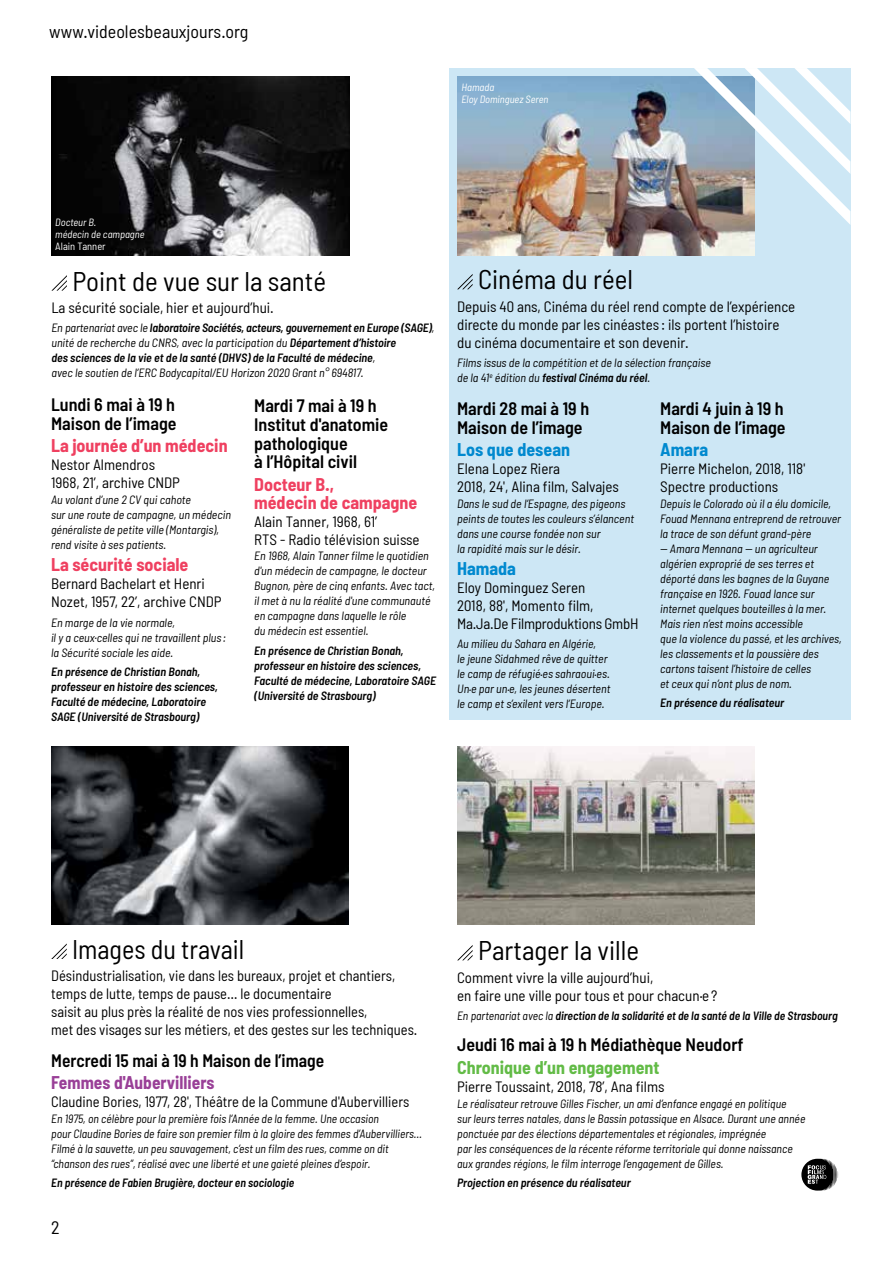
<style>
.page{position:relative;width:893px;height:1263px;background:#fff}
.page>*{position:absolute;margin:0;border:0;box-sizing:border-box;transform-origin:0 0}
.t1{font:semi-condensed 27px "Barlow";color:#000}
.t2{font:600 semi-condensed 18px/18.8px "Barlow";color:#000}
.t3{font:700 semi-condensed 18px/18px "Barlow";color:#ef4060}
.t4{font:semi-condensed 18px "Barlow";color:#000}
.t5{font:700 semi-condensed 18px "Barlow";color:#62bb46}
.t6{font:700 semi-condensed 18px "Barlow";color:#0089cf}
.t7{font:700 semi-condensed 18px "Barlow";color:#993f97}
.t8{font:semi-condensed 15px/18px "Barlow";color:#000}
.t9{font:italic semi-condensed 12px/15px "Barlow";color:#000}
.t10{font:italic 600 semi-condensed 12px/15px "Barlow";color:#000}
.t11{font:italic semi-condensed 10.5px/12px "Barlow";color:#fff}
.t12{font:semi-condensed 10.5px "Barlow";color:#fff}
.s1{font-weight:400}
.s2{font-weight:600}
</style>
<div class="page">
<div style="left:449px;top:68px;width:401px;height:651px;background:#cde7f5"></div>
<img style="left:457px;top:746px;width:298px;height:179px">
<svg style="left:457px;top:945px;width:16px;height:15px"></svg>
<svg style="left:801px;top:1159px;width:38px;height:31px"></svg>
<img style="left:51px;top:77px;width:298px;height:178px">
<svg style="left:51px;top:275px;width:16px;height:16px"></svg>
<img style="left:457px;top:77px;width:298px;height:178px">
<svg style="left:457px;top:274px;width:16px;height:15px"></svg>
<img style="left:51px;top:746px;width:298px;height:179px">
<svg style="left:51px;top:943px;width:16px;height:16px"></svg>
<svg style="left:694px;top:68px;width:156px;height:157px"></svg>
<h2 class="t4" style="left:49px;top:20px;width:201px">www.videolesbeauxjours.org</h2>
<p class="t11" style="left:461px;top:81px;width:89px">Hamada<br>Eloy Dominguez Seren</p>
<p class="t11" style="left:55px;top:216px;width:91px">Docteur B.<br>médecin de campagne</p>
<p class="t12" style="left:55px;top:239px;width:52px">Alain Tanner</p>
<h1 class="t1" style="left:72px;top:264px;width:255px">Point de vue sur la santé</h1>
<p class="t8" style="left:51px;top:298px;width:224px">La sécurité sociale, hier et aujourd’hui.</p>
<p class="t10" style="left:51px;top:320px;width:385px"><span class="s1">En partenariat avec le</span> laboratoire Sociétés, acteurs, gouvernement en Europe (SAGE)<span class="s1">, unité de recherche du CNRS, avec la participation du</span> Département d’histoire<br>des sciences de la vie et de la santé (DHVS) de la Faculté de médecine<span class="s1">,<br>avec le soutien de l’ERC Bodycapital/EU Horizon 2020 Grant n° 694817.</span></p>
<h2 class="t2" style="left:254px;top:396px;width:136px">Mardi 7 mai à 19 h<br>Institut d'anatomie pathologique<br>à l’Hôpital civil</h2>
<h2 class="t3" style="left:254px;top:475px;width:165px">Docteur B.,<br>médecin de campagne</h2>
<p class="t8" style="left:254px;top:512px;width:167px">Alain Tanner, 1968, 61’<br>RTS - Radio télévision suisse</p>
<p class="t9" style="left:254px;top:548px;width:182px">En 1968, Alain Tanner filme le quotidien d'un médecin de campagne, le docteur Bugnon, père de cinq enfants. Avec tact, il met à nu la réalité d'une communauté en campagne dans laquelle le rôle<br>du médecin est essentiel.</p>
<p class="t10" style="left:254px;top:643px;width:183px">En présence de Christian Bonah, professeur en histoire des sciences, Faculté de médecine, Laboratoire SAGE (Université de Strasbourg)</p>
<h2 class="t2" style="left:51px;top:395px;width:127px">Lundi 6 mai à 19 h<br>Maison de l’image</h2>
<h2 class="t3" style="left:51px;top:436px;width:178px">La journée d’un médecin</h2>
<p class="t8" style="left:51px;top:455px;width:131px">Nestor Almendros<br>1968, 21’, archive CNDP</p>
<p class="t9" style="left:51px;top:492px;width:181px">Au volant d’une 2 CV qui cahote<br>sur une route de campagne, un médecin généraliste de petite ville (Montargis), rend visite à ses patients.</p>
<h2 class="t3" style="left:51px;top:555px;width:139px">La sécurité sociale</h2>
<p class="t8" style="left:51px;top:574px;width:172px">Bernard Bachelart et Henri<br>Nozet, 1957, 22’, archive CNDP</p>
<p class="t9" style="left:51px;top:614px;width:176px">En marge de la vie normale,<br>il y a ceux·celles qui ne travaillent plus : la Sécurité sociale les aide.</p>
<p class="t10" style="left:51px;top:664px;width:168px">En présence de Christian Bonah, professeur en histoire des sciences, Faculté de médecine, Laboratoire SAGE (Université de Strasbourg)</p>
<h1 class="t1" style="left:478px;top:263px;width:156px">Cinéma du réel</h1>
<p class="t8" style="left:457px;top:297px;width:340px">Depuis 40 ans, Cinéma du réel rend compte de l’expérience directe du monde par les cinéastes : ils portent l’histoire du cinéma documentaire et son devenir.</p>
<p class="t9" style="left:457px;top:355px;width:255px">Films issus de la compétition et de la sélection française de la 41<sup>e</sup> édition du <span class="s2">festival Cinéma du réel</span>.</p>
<h2 class="t2" style="left:457px;top:399px;width:134px">Mardi 28 mai à 19 h<br>Maison de l’image</h2>
<h2 class="t6" style="left:457px;top:438px;width:114px">Los que desean</h2>
<p class="t8" style="left:457px;top:459px;width:163px">Elena Lopez Riera<br>2018, 24', Alina film, Salvajes</p>
<p class="t9" style="left:457px;top:496px;width:178px">Dans le sud de l’Espagne, des pigeons peints de toutes les couleurs s’élancent dans une course fondée non sur<br>la rapidité mais sur le désir.</p>
<h2 class="t6" style="left:457px;top:557px;width:60px">Hamada</h2>
<p class="t8" style="left:457px;top:578px;width:183px">Eloy Dominguez Seren<br>2018, 88', Momento film,<br>Ma.Ja.De Filmproduktions GmbH</p>
<p class="t9" style="left:457px;top:636px;width:155px">Au milieu du Sahara en Algérie,<br>le jeune Sidahmed rêve de quitter le camp de réfugié·es sahraoui·es.<br>Un·e par un·e, les jeunes désertent le camp et s’exilent vers l’Europe.</p>
<h2 class="t2" style="left:660px;top:399px;width:127px">Mardi 4 juin à 19 h<br>Maison de l’image</h2>
<h2 class="t6" style="left:660px;top:438px;width:49px">Amara</h2>
<p class="t8" style="left:660px;top:459px;width:147px">Pierre Michelon, 2018, 118'<br>Spectre productions</p>
<p class="t9" style="left:660px;top:496px;width:182px">Depuis le Colorado où il a élu domicile,<br>Fouad Mennana entreprend de retrouver la trace de son défunt grand‑père</p>
<p class="t9" style="left:660px;top:541px;width:183px">— Amara Mennana — un agriculteur algérien exproprié de ses terres et déporté dans les bagnes de la Guyane française en 1926. Fouad lance sur internet quelques bouteilles à la mer.<br>Mais rien n’est moins accessible<br>que la violence du passé, et les archives, les classements et la poussière des cartons taisent l’histoire de celles<br>et ceux qui n’ont plus de nom.</p>
<p class="t10" style="left:660px;top:695px;width:125px">En présence du réalisateur</p>
<h1 class="t1" style="left:72px;top:932px;width:174px">Images du travail</h1>
<p class="t8" style="left:51px;top:966px;width:368px">Désindustrialisation, vie dans les bureaux, projet et chantiers, temps de lutte, temps de pause… le documentaire<br>saisit au plus près la réalité de nos vies professionnelles,<br>met des visages sur les métiers, et des gestes sur les techniques.</p>
<h2 class="t2" style="left:51px;top:1050px;width:274px">Mercredi 15 mai à 19 h Maison de l’image</h2>
<h2 class="t7" style="left:51px;top:1071px;width:165px">Femmes d'Aubervilliers</h2>
<p class="t8" style="left:51px;top:1092px;width:360px">Claudine Bories, 1977, 28', Théâtre de la Commune d'Aubervilliers</p>
<p class="t9" style="left:51px;top:1111px;width:372px">En 1975, on célèbre pour la première fois l’Année de la femme. Une occasion<br>pour Claudine Bories de faire son premier film à la gloire des femmes d’Aubervilliers… Filmé à la sauvette, un peu sauvagement, c’est un film des rues, comme on dit “chanson des rues”, réalisé avec une liberté et une gaieté pleines d’espoir.</p>
<p class="t10" style="left:51px;top:1175px;width:244px">En présence de Fabien Brugière, docteur en sociologie</p>
<h2 class="t4" style="left:51px;top:1216px;width:10px">2</h2>
<h1 class="t1" style="left:478px;top:934px;width:163px">Partager la ville</h1>
<p class="t8" style="left:457px;top:968px;width:262px">Comment vivre la ville aujourd’hui,<br>en faire une ville pour tous et pour chacun·e ?</p>
<p class="t10" style="left:457px;top:1008px;width:382px"><span class="s1">En partenariat avec la</span> direction de la solidarité et de la santé de la Ville de Strasbourg</p>
<h2 class="t2" style="left:457px;top:1035px;width:288px">Jeudi 16 mai à 19 h Médiathèque Neudorf</h2>
<h2 class="t5" style="left:457px;top:1056px;width:204px">Chronique d’un engagement</h2>
<p class="t8" style="left:457px;top:1077px;width:209px">Pierre Toussaint, 2018, 78’, Ana films</p>
<p class="t9" style="left:457px;top:1095px;width:350px">Le réalisateur retrouve Gilles Fischer, un ami d’enfance engagé en politique<br>sur leurs terres natales, dans le Bassin potassique en Alsace. Durant une année ponctuée par des élections départementales et régionales, imprégnée<br>par les conséquences de la récente réforme territoriale qui donne naissance aux grandes régions, le film interroge l’engagement de Gilles.</p>
<p class="t10" style="left:457px;top:1175px;width:175px">Projection en présence du réalisateur</p>
</div>
